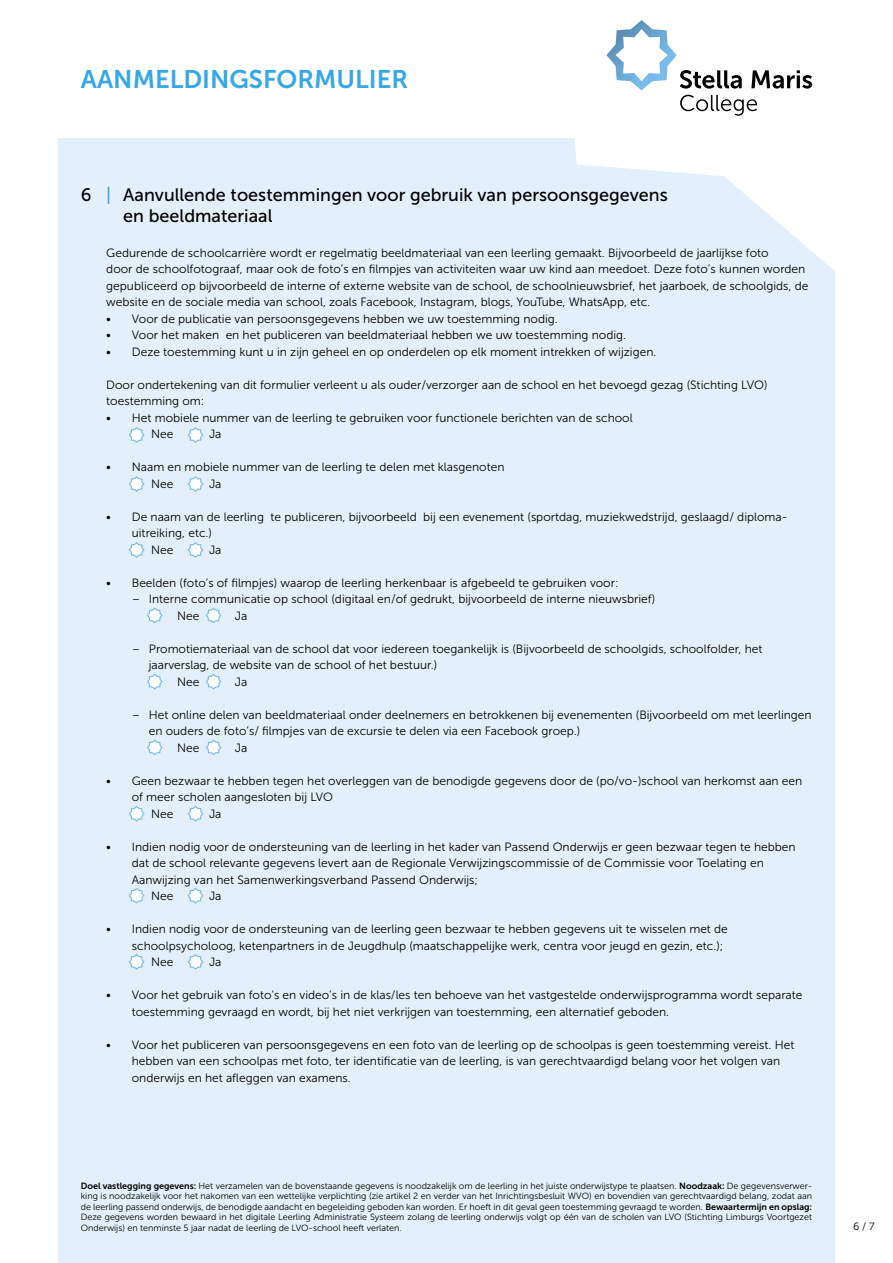
<style>
.page{position:relative;width:893px;height:1263px;background:#fff}
.page>*{position:absolute;margin:0;border:0;box-sizing:border-box;transform-origin:0 0}
.t1{font:25.5px "Museo Sans 700";color:#36a7e9}
.t2{font:18px/21.6px "Museo Sans 500";color:#000}
.t3{font:12px/16.5px "Museo Sans 300";color:#000}
.t4{font:10.5px "Museo Sans 300";color:#000}
.t5{font:9px/10.5px "Museo Sans 300";color:#000;text-align:justify}
.s1{color:#36a7e9}
.s2{font-family:"Museo Sans 700"}
</style>
<div class="page">
<div style="left:58px;top:138px;width:777px;height:1125px;background:#e3f0fb"></div>
<svg style="left:575px;top:84px;width:260px;height:187px;fill:#fff"></svg>
<svg style="left:128px;top:806px;width:17px;height:16px"></svg>
<svg style="left:187px;top:806px;width:17px;height:16px"></svg>
<svg style="left:128px;top:887px;width:17px;height:17px"></svg>
<svg style="left:187px;top:887px;width:17px;height:17px"></svg>
<svg style="left:128px;top:954px;width:17px;height:16px"></svg>
<svg style="left:187px;top:954px;width:17px;height:16px"></svg>
<svg style="left:146px;top:739px;width:17px;height:17px"></svg>
<svg style="left:205px;top:739px;width:17px;height:17px"></svg>
<svg style="left:146px;top:673px;width:17px;height:17px"></svg>
<svg style="left:205px;top:673px;width:17px;height:17px"></svg>
<svg style="left:146px;top:607px;width:17px;height:17px"></svg>
<svg style="left:205px;top:607px;width:17px;height:17px"></svg>
<svg style="left:129px;top:542px;width:16px;height:16px"></svg>
<svg style="left:187px;top:542px;width:17px;height:16px"></svg>
<svg style="left:128px;top:476px;width:17px;height:16px"></svg>
<svg style="left:187px;top:476px;width:17px;height:16px"></svg>
<svg style="left:129px;top:427px;width:16px;height:16px"></svg>
<svg style="left:187px;top:427px;width:17px;height:16px"></svg>
<svg style="left:606px;top:20px;width:206px;height:96px"></svg>
<h1 class="t1" style="left:81px;top:65px;width:329px">AANMELDINGSFORMULIER</h1>
<h2 class="t2" style="left:123px;top:184px;width:546px;text-indent:-43px">6 <span class="s1">|</span> Aanvullende toestemmingen voor gebruik van persoonsgegevens en beeldmateriaal</h2>
<p class="t3" style="left:106px;top:244px;width:704px">Gedurende de schoolcarrière wordt er regelmatig beeldmateriaal van een leerling gemaakt. Bijvoorbeeld de jaarlijkse foto<br>door de schoolfotograaf, maar ook de foto’s en filmpjes van activiteiten waar uw kind aan meedoet. Deze foto’s kunnen worden gepubliceerd op bijvoorbeeld de interne of externe website van de school, de schoolnieuwsbrief, het jaarboek, de schoolgids, de website en de sociale media van school, zoals Facebook, Instagram, blogs, YouTube, WhatsApp, etc.</p>
<p class="t3" style="left:106px;top:310px;width:453px">• Voor de publicatie van persoonsgegevens hebben we uw toestemming nodig.</p>
<p class="t3" style="left:106px;top:327px;width:521px">• Voor het maken en het publiceren van beeldmateriaal hebben we uw toestemming nodig.</p>
<p class="t3" style="left:106px;top:343px;width:552px">• Deze toestemming kunt u in zijn geheel en op onderdelen op elk moment intrekken of wijzigen.</p>
<p class="t3" style="left:106px;top:376px;width:663px">Door ondertekening van dit formulier verleent u als ouder/verzorger aan de school en het bevoegd gezag (Stichting LVO) toestemming om:</p>
<p class="t3" style="left:151px;top:409px;width:483px;text-indent:-45px">• Het mobiele nummer van de leerling te gebruiken voor functionele berichten van de school<br>Nee</p>
<p class="t3" style="left:209px;top:426px;width:14px">Ja</p>
<p class="t3" style="left:151px;top:459px;width:355px;text-indent:-45px">• Naam en mobiele nummer van de leerling te delen met klasgenoten<br>Nee</p>
<p class="t3" style="left:209px;top:475px;width:14px">Ja</p>
<p class="t3" style="left:106px;top:508px;width:683px">• De naam van de leerling te publiceren, bijvoorbeeld bij een evenement (sportdag, muziekwedstrijd, geslaagd/ diploma-</p>
<p class="t3" style="left:132px;top:525px;width:82px">uitreiking, etc.)</p>
<p class="t3" style="left:151px;top:541px;width:24px">Nee</p>
<p class="t3" style="left:209px;top:541px;width:14px">Ja</p>
<p class="t3" style="left:106px;top:574px;width:514px">• Beelden (foto’s of filmpjes) waarop de leerling herkenbaar is afgebeeld te gebruiken voor:</p>
<p class="t3" style="left:177px;top:591px;width:480px;text-indent:-45px">– Interne communicatie op school (digitaal en/of gedrukt, bijvoorbeeld de interne nieuwsbrief)<br>Nee</p>
<p class="t3" style="left:235px;top:607px;width:14px">Ja</p>
<p class="t3" style="left:132px;top:640px;width:632px">– Promotiemateriaal van de school dat voor iedereen toegankelijk is (Bijvoorbeeld de schoolgids, schoolfolder, het</p>
<p class="t3" style="left:149px;top:657px;width:290px">jaarverslag, de website van de school of het bestuur.)</p>
<p class="t3" style="left:177px;top:673px;width:24px">Nee</p>
<p class="t3" style="left:235px;top:673px;width:14px">Ja</p>
<p class="t3" style="left:132px;top:706px;width:681px">– Het online delen van beeldmateriaal onder deelnemers en betrokkenen bij evenementen (Bijvoorbeeld om met leerlingen</p>
<p class="t3" style="left:149px;top:723px;width:433px">en ouders de foto’s/ filmpjes van de excursie te delen via een Facebook groep.)</p>
<p class="t3" style="left:177px;top:739px;width:24px">Nee</p>
<p class="t3" style="left:235px;top:739px;width:14px">Ja</p>
<p class="t3" style="left:106px;top:772px;width:698px">• Geen bezwaar te hebben tegen het overleggen van de benodigde gegevens door de (po/vo-)school van herkomst aan een</p>
<p class="t3" style="left:132px;top:789px;width:203px">of meer scholen aangesloten bij LVO</p>
<p class="t3" style="left:151px;top:805px;width:24px">Nee</p>
<p class="t3" style="left:209px;top:805px;width:14px">Ja</p>
<p class="t3" style="left:106px;top:838px;width:691px">• Indien nodig voor de ondersteuning van de leerling in het kader van Passend Onderwijs er geen bezwaar tegen te hebben</p>
<p class="t3" style="left:132px;top:855px;width:633px">dat de school relevante gegevens levert aan de Regionale Verwijzingscommissie of de Commissie voor Toelating en</p>
<p class="t3" style="left:132px;top:871px;width:348px">Aanwijzing van het Samenwerkingsverband Passend Onderwijs;</p>
<p class="t3" style="left:151px;top:888px;width:24px">Nee</p>
<p class="t3" style="left:209px;top:888px;width:14px">Ja</p>
<p class="t3" style="left:106px;top:921px;width:623px">• Indien nodig voor de ondersteuning van de leerling geen bezwaar te hebben gegevens uit te wisselen met de</p>
<p class="t3" style="left:132px;top:937px;width:593px">schoolpsycholoog, ketenpartners in de Jeugdhulp (maatschappelijke werk, centra voor jeugd en gezin, etc.);</p>
<p class="t3" style="left:151px;top:954px;width:24px">Nee</p>
<p class="t3" style="left:209px;top:954px;width:14px">Ja</p>
<p class="t3" style="left:132px;top:987px;width:672px;text-indent:-26px">• Voor het gebruik van foto’s en video’s in de klas/les ten behoeve van het vastgestelde onderwijsprogramma wordt separate toestemming gevraagd en wordt, bij het niet verkrijgen van toestemming, een alternatief geboden.</p>
<p class="t3" style="left:132px;top:1036px;width:664px;text-indent:-26px">• Voor het publiceren van persoonsgegevens en een foto van de leerling op de schoolpas is geen toestemming vereist. Het hebben van een schoolpas met foto, ter identificatie van de leerling, is van gerechtvaardigd belang voor het volgen van onderwijs en het afleggen van examens.</p>
<p class="t5" style="left:81px;top:1181px;width:733px"><span class="s2">Doel vastlegging gegevens:</span> Het verzamelen van de bovenstaande gegevens is noodzakelijk om de leerling in het juiste onderwijstype te plaatsen. <span class="s2">Noodzaak:</span> De gegevensverwer&shy;king is noodzakelijk voor het nakomen van een wettelijke verplichting (zie artikel 2 en verder van het Inrichtingsbesluit WVO) en bovendien van gerechtvaardigd belang, zodat aan de leerling passend onderwijs, de benodigde aandacht en begeleiding geboden kan worden. Er hoeft in dit geval geen toestemming gevraagd te worden. <span class="s2">Bewaartermijn en opslag:<br></span>Deze gegevens worden bewaard in het digitale Leerling Administratie Systeem zolang de leerling onderwijs volgt op één van de scholen van LVO (Stichting Limburgs Voortgezet Onderwijs) en tenminste 5 jaar nadat de leerling de LVO-school heeft verlaten.</p>
<p class="t4" style="left:853px;top:1221px;width:23px">6 / 7</p>
</div>
